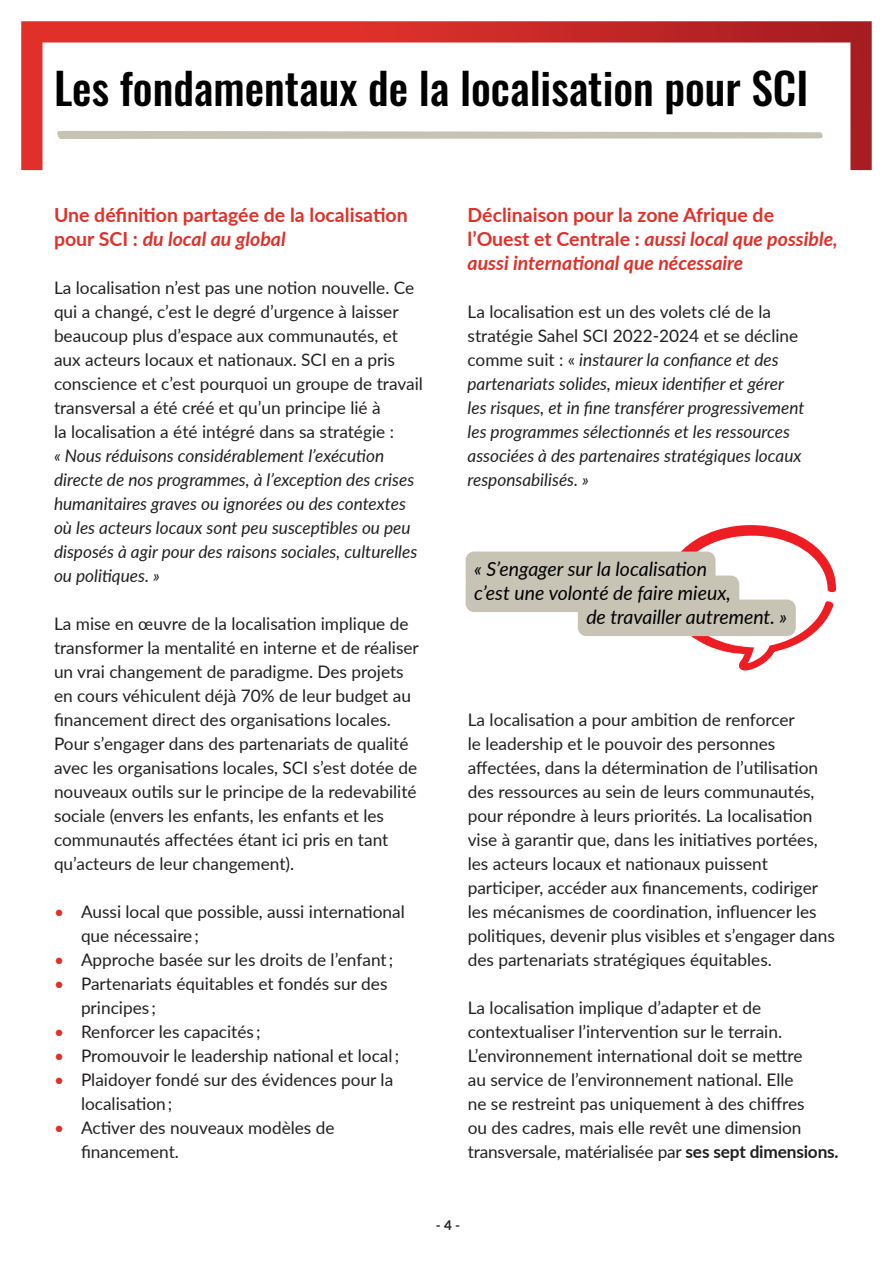
<style>
.page{position:relative;width:893px;height:1263px;background:#fff}
.page>*{position:absolute;margin:0;border:0;box-sizing:border-box;transform-origin:0 0}
.t1{font:500 43.5px "Oswald";color:#000}
.t2{font:italic 700 19.5px/24px "Lato";color:#e13029}
.t3{font:italic 19.5px "Lato";color:#000}
.t4{font:700 19.5px/24px "Lato";color:#e13029}
.t5{font:17.25px/24px "Lato";color:#231f20}
.t6{font:italic 17.25px/24px "Lato";color:#231f20}
.t7{font:700 13.5px "Lato";color:#231f20}
.s1{font-style:italic}
.s2{color:#e13029}
.s3{font-style:normal}
.s4{font-weight:700}
</style>
<div class="page">
<svg style="left:21px;top:21px;width:851px;height:149px"></svg>
<svg style="left:56px;top:131px;width:767px;height:8px;background:#ccc9bb"></svg>
<svg style="left:681px;top:525px;width:155px;height:145px"></svg>
<div style="left:466px;top:551px;width:250px;height:37px;background:#c7c3b5;border-radius:9px"></div>
<div style="left:466px;top:575px;width:273px;height:37px;background:#c7c3b5;border-radius:9px"></div>
<div style="left:578px;top:599px;width:218px;height:37px;background:#c7c3b5;border-radius:9px"></div>
<h1 class="t1" style="left:54px;top:65px;width:756px">Les fondamentaux de la localisation pour SCI</h1>
<p class="t4" style="left:54px;top:202px;width:355px">Une définition partagée de la localisation pour SCI : <span class="s1">du local au global</span></p>
<p class="t5" style="left:54px;top:275px;width:370px">La localisation n’est pas une notion nouvelle. Ce qui a changé, c’est le degré d’urgence à laisser beaucoup plus d’espace aux communautés, et aux acteurs locaux et nationaux. SCI en a pris conscience et c’est pourquoi un groupe de travail transversal a été créé et qu’un principe lié à<br>la localisation a été intégré dans sa stratégie :</p>
<p class="t6" style="left:54px;top:443px;width:365px">« Nous réduisons considérablement l’exécution directe de nos programmes, à l’exception des crises humanitaires graves ou ignorées ou des contextes où les acteurs locaux sont peu susceptibles ou peu disposés à agir pour des raisons sociales, culturelles ou politiques. »</p>
<p class="t5" style="left:54px;top:611px;width:366px">La mise en œuvre de la localisation implique de transformer la mentalité en interne et de réaliser un vrai changement de paradigme. Des projets en cours véhiculent déjà 70% de leur budget au financement direct des organisations locales.<br>Pour s’engager dans des partenariats de qualité avec les organisations locales, SCI s’est dotée de nouveaux outils sur le principe de la redevabilité sociale (envers les enfants, les enfants et les communautés affectées étant ici pris en tant qu’acteurs de leur changement).</p>
<p class="t5" style="left:81px;top:899px;width:325px;text-indent:-27px"><span class="s2">•</span> Aussi local que possible, aussi international que nécessaire ;</p>
<p class="t5" style="left:54px;top:947px;width:341px"><span class="s2">•</span> Approche basée sur les droits de l’enfant ;</p>
<p class="t5" style="left:81px;top:971px;width:308px;text-indent:-27px"><span class="s2">•</span> Partenariats équitables et fondés sur des principes ;</p>
<p class="t5" style="left:54px;top:1019px;width:208px"><span class="s2">•</span> Renforcer les capacités ;</p>
<p class="t5" style="left:54px;top:1043px;width:347px"><span class="s2">•</span> Promouvoir le leadership national et local ;</p>
<p class="t5" style="left:81px;top:1067px;width:314px;text-indent:-27px"><span class="s2">•</span> Plaidoyer fondé sur des évidences pour la localisation ;</p>
<p class="t5" style="left:81px;top:1115px;width:255px;text-indent:-27px"><span class="s2">•</span> Activer des nouveaux modèles de financement.</p>
<p class="t2" style="left:468px;top:202px;width:372px"><span class="s3">Déclinaison pour la zone Afrique de l’Ouest et Centrale :</span> aussi local que possible, aussi international que nécessaire</p>
<p class="t6" style="left:468px;top:299px;width:339px"><span class="s3">La localisation est un des volets clé de la stratégie Sahel SCI 2022-2024 et se décline comme suit : «</span> instaurer la confiance et des partenariats solides, mieux identifier et gérer les risques, et in fine transférer progressivement les programmes sélectionnés et les ressources associées à des partenaires stratégiques locaux responsabilisés. »</p>
<p class="t3" style="left:474px;top:555px;width:234px">« S’engager sur la localisation</p>
<p class="t3" style="left:474px;top:579px;width:258px">c’est une volonté de faire mieux,</p>
<p class="t3" style="left:586px;top:603px;width:202px">de travailler autrement. »</p>
<p class="t5" style="left:468px;top:707px;width:369px">La localisation a pour ambition de renforcer<br>le leadership et le pouvoir des personnes affectées, dans la détermination de l’utilisation des ressources au sein de leurs communautés, pour répondre à leurs priorités. La localisation vise à garantir que, dans les initiatives portées, les acteurs locaux et nationaux puissent participer, accéder aux financements, codiriger les mécanismes de coordination, influencer les politiques, devenir plus visibles et s’engager dans des partenariats stratégiques équitables.</p>
<p class="t5" style="left:468px;top:995px;width:372px">La localisation implique d’adapter et de contextualiser l’intervention sur le terrain.<br>L’environnement international doit se mettre<br>au service de l’environnement national. Elle<br>ne se restreint pas uniquement à des chiffres<br>ou des cadres, mais elle revêt une dimension transversale, matérialisée par <span class="s4">ses sept dimensions.</span></p>
<p class="t7" style="left:436px;top:1215px;width:26px">- 4 -</p>
</div>
